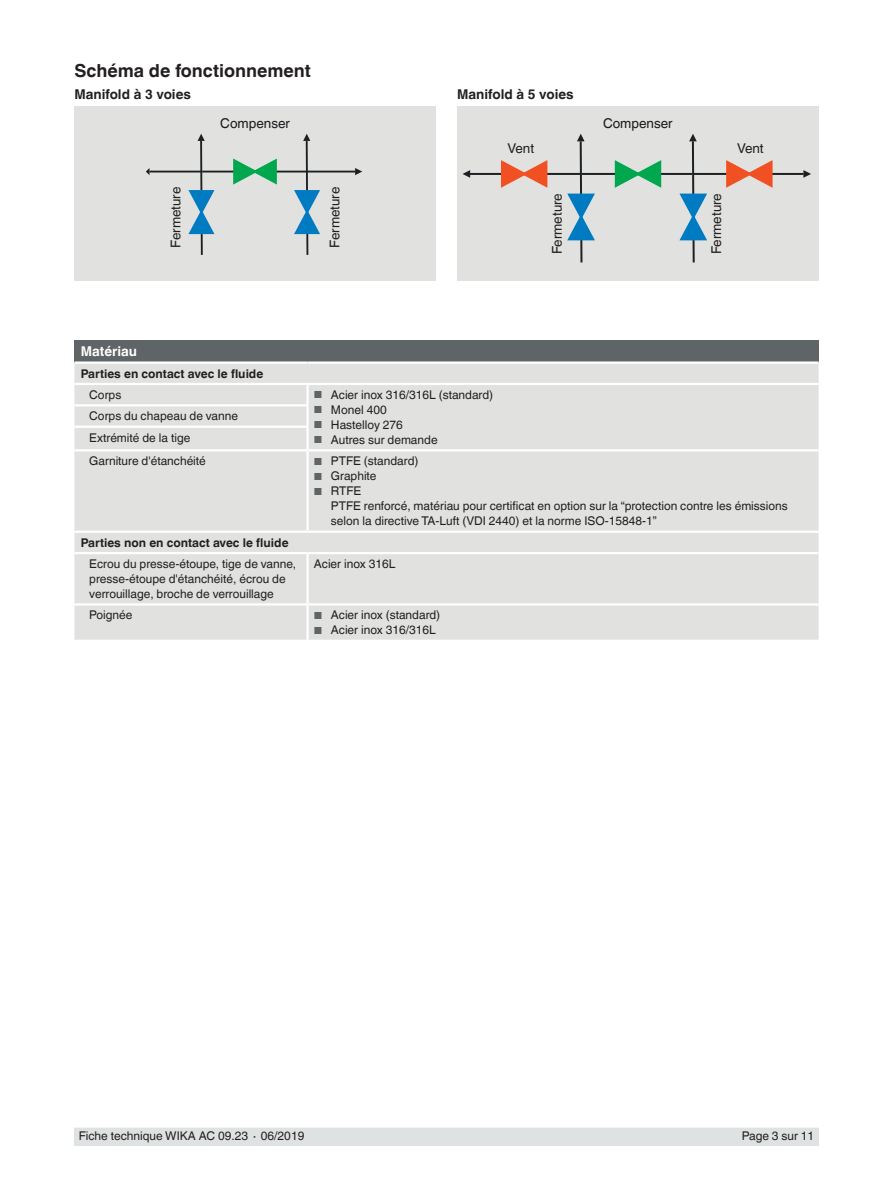
<style>
.page{position:relative;width:893px;height:1188px;background:#fff}
.page>*{position:absolute;margin:0;border:0;box-sizing:border-box;transform-origin:0 0}
.t1{font:700 18px "Helvetica World";color:#231f20}
.t2{font:13.5px "Helvetica World";color:#231f20}
.t3{font:700 13.5px "Helvetica World";color:#231f20}
.t4{font:13.5px "Helvetica World";color:#19191d}
.t5{font:700 13.5px "Helvetica World";color:#fff}
.t6{font:12px/15px "Helvetica World";color:#231f20}
.t7{font:700 12px "Helvetica World";color:#231f20}
.s1{font-size:10.2px;color:#5f6466}
</style>
<div class="page">
<div style="left:74px;top:1128px;width:745px;height:17px;background:#dfe2e2"></div>
<div style="left:74px;top:106px;width:362px;height:174px;background:#e1e2df"></div>
<hr style="left:202px;top:171px;width:104px;height:2px;background:#1c2023">
<svg style="left:233px;top:159px;width:44px;height:26px"></svg>
<svg style="left:188px;top:134px;width:26px;height:121px"></svg>
<hr style="left:149px;top:171px;width:53px;height:2px;background:#1c2023">
<svg style="left:146px;top:168px;width:4px;height:7px"></svg>
<svg style="left:294px;top:134px;width:26px;height:121px"></svg>
<hr style="left:306px;top:171px;width:49px;height:2px;background:#1c2023">
<svg style="left:355px;top:168px;width:7px;height:7px"></svg>
<div style="left:457px;top:106px;width:362px;height:174px;background:#e1e2df"></div>
<hr style="left:582px;top:173px;width:110px;height:2px;background:#1c2023">
<svg style="left:615px;top:160px;width:46px;height:28px"></svg>
<svg style="left:567px;top:134px;width:28px;height:129px"></svg>
<svg style="left:679px;top:134px;width:28px;height:129px"></svg>
<hr style="left:693px;top:173px;width:111px;height:2px;background:#1c2023">
<svg style="left:803px;top:170px;width:8px;height:8px"></svg>
<svg style="left:726px;top:160px;width:47px;height:28px"></svg>
<hr style="left:470px;top:173px;width:110px;height:2px;background:#1c2023">
<svg style="left:462px;top:170px;width:8px;height:8px"></svg>
<svg style="left:501px;top:160px;width:46px;height:28px"></svg>
<div style="left:74px;top:340px;width:745px;height:23px;background:#5f6466"></div>
<div style="left:74px;top:364px;width:745px;height:276px;background:#e1e2df"></div>
<hr style="left:74px;top:404px;width:235px;height:2px;background:#fff">
<hr style="left:74px;top:426px;width:235px;height:2px;background:#fff">
<hr style="left:306px;top:451px;width:3px;height:80px;background:#fff">
<hr style="left:306px;top:385px;width:3px;height:19px;background:#fff">
<hr style="left:306px;top:406px;width:3px;height:20px;background:#fff">
<hr style="left:306px;top:428px;width:3px;height:21px;background:#fff">
<hr style="left:306px;top:606px;width:3px;height:34px;background:#fff">
<hr style="left:74px;top:383px;width:234px;height:2px;background:#fff">
<hr style="left:308px;top:383px;width:511px;height:2px;background:#fff">
<hr style="left:74px;top:531px;width:234px;height:2px;background:#fff">
<hr style="left:308px;top:531px;width:511px;height:2px;background:#fff">
<hr style="left:74px;top:449px;width:234px;height:2px;background:#fff">
<hr style="left:308px;top:449px;width:511px;height:2px;background:#fff">
<hr style="left:74px;top:361px;width:234px;height:3px;background:#fff">
<hr style="left:308px;top:361px;width:511px;height:3px;background:#fff">
<hr style="left:308px;top:552px;width:511px;height:2px;background:#fff">
<hr style="left:308px;top:603px;width:511px;height:3px;background:#fff">
<hr style="left:74px;top:552px;width:234px;height:2px;background:#fff">
<hr style="left:306px;top:554px;width:3px;height:49px;background:#fff">
<hr style="left:74px;top:603px;width:234px;height:3px;background:#fff">
<h1 class="t1" style="left:74px;top:60px;width:238px">Schéma de fonctionnement</h1>
<p class="t3" style="left:74px;top:86px;width:118px">Manifold à 3 voies</p>
<p class="t3" style="left:457px;top:86px;width:118px">Manifold à 5 voies</p>
<p class="t4" style="left:220px;top:116px;width:71px">Compenser</p>
<p class="t4" style="left:603px;top:116px;width:71px">Compenser</p>
<p class="t2" style="left:508px;top:140px;width:28px">Vent</p>
<p class="t2" style="left:737px;top:140px;width:28px">Vent</p>
<p class="t2" style="left:168px;top:248px;width:63px;rotate:-90deg">Fermeture</p>
<p class="t2" style="left:327px;top:248px;width:63px;rotate:-90deg">Fermeture</p>
<p class="t2" style="left:549px;top:254px;width:63px;rotate:-90deg">Fermeture</p>
<p class="t2" style="left:709px;top:254px;width:63px;rotate:-90deg">Fermeture</p>
<p class="t5" style="left:81px;top:344px;width:58px">Matériau</p>
<p class="t7" style="left:81px;top:366px;width:184px">Parties en contact avec le fluide</p>
<p class="t6" style="left:89px;top:387px;width:34px">Corps</p>
<p class="t6" style="left:314px;top:387px;width:181px"><span class="s1">■</span> Acier inox 316/316L (standard)</p>
<p class="t6" style="left:314px;top:402px;width:74px"><span class="s1">■</span> Monel 400</p>
<p class="t6" style="left:314px;top:417px;width:91px"><span class="s1">■</span> Hastelloy 276</p>
<p class="t6" style="left:314px;top:432px;width:125px"><span class="s1">■</span> Autres sur demande</p>
<p class="t6" style="left:89px;top:406px;width:150px;line-height:21.3px">Corps du chapeau de vanne<br>Extrémité de la tige</p>
<p class="t6" style="left:89px;top:454px;width:118px">Garniture d'étanchéité</p>
<p class="t6" style="left:314px;top:454px;width:106px"><span class="s1">■</span> PTFE (standard)</p>
<p class="t6" style="left:314px;top:469px;width:64px"><span class="s1">■</span> Graphite</p>
<p class="t6" style="left:331px;top:484px;width:458px;text-indent:-17px"><span class="s1">■</span> RTFE<br>PTFE renforcé, matériau pour certificat en option sur la “protection contre les émissions selon la directive TA-Luft (VDI 2440) et la norme ISO-15848-1”</p>
<p class="t7" style="left:81px;top:536px;width:209px">Parties non en contact avec le fluide</p>
<p class="t6" style="left:89px;top:556px;width:208px">Ecrou du presse-étoupe, tige de vanne, presse-étoupe d'étanchéité, écrou de verrouillage, broche de verrouillage</p>
<p class="t6" style="left:314px;top:556px;width:83px">Acier inox 316L</p>
<p class="t6" style="left:89px;top:608px;width:45px">Poignée</p>
<p class="t6" style="left:314px;top:608px;width:128px"><span class="s1">■</span> Acier inox (standard)</p>
<p class="t6" style="left:314px;top:623px;width:123px"><span class="s1">■</span> Acier inox 316/316L</p>
<p class="t6" style="left:79px;top:1129px;width:227px">Fiche technique WIKA AC 09.23 ∙ 06/2019</p>
<p class="t6" style="left:742px;top:1129px;width:74px">Page 3 sur 11</p>
</div>
